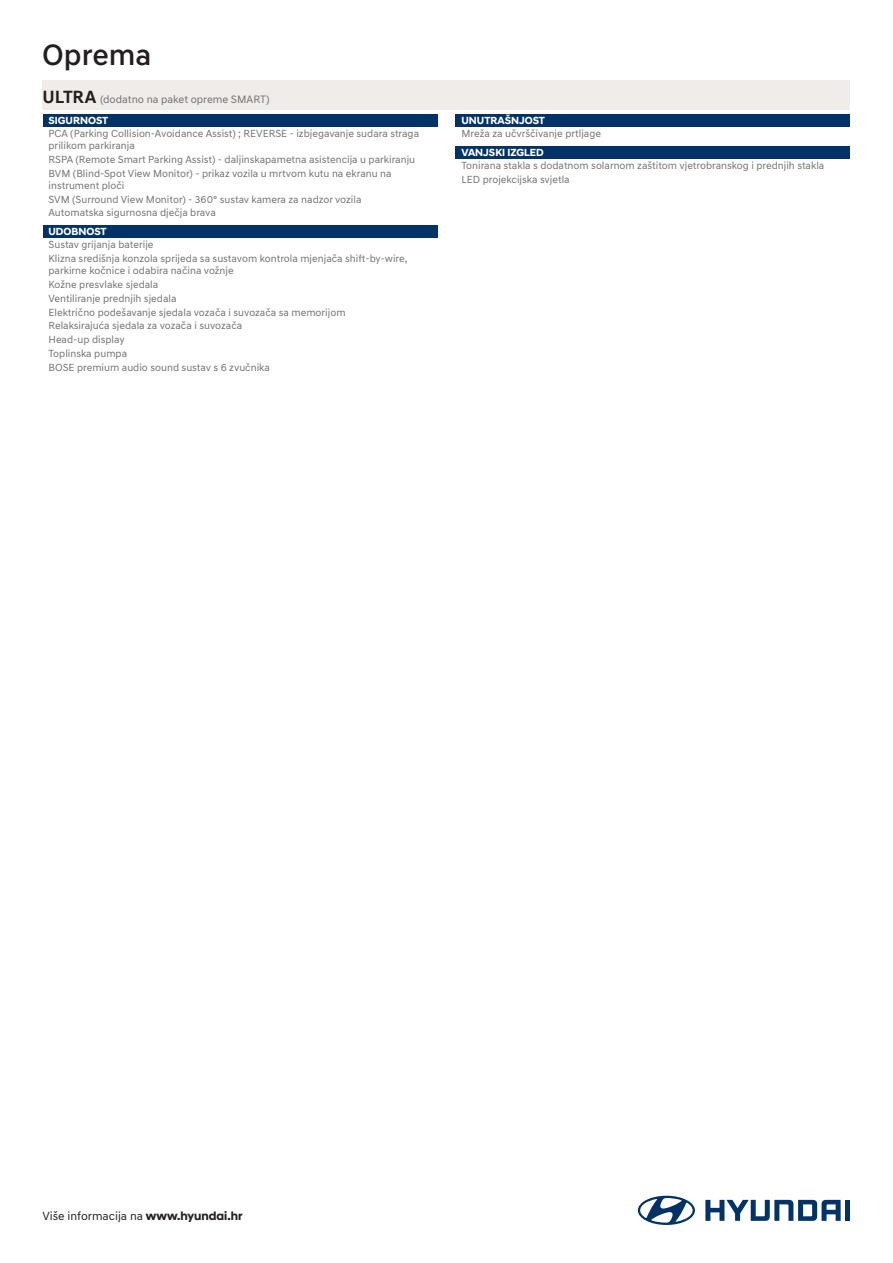
<style>
.page{position:relative;width:893px;height:1263px;background:#fff}
.page>*{position:absolute;margin:0;border:0;box-sizing:border-box;transform-origin:0 0}
.t1{font:500 30px "Hyundai Sans Text";color:#231f20}
.t2{font:12px "Hyundai Sans Text";color:#231f20}
.t3{font:10.95px "Hyundai Sans Text";color:#717074}
.t4{font:10.5px/13.8px "Hyundai Sans Text";color:#717074}
.t5{font:700 10.5px "Hyundai Sans Head";color:#fff}
.s1{font-weight:700;font-size:18px;color:#231f20}
.s2{font-family:"Hyundai Sans Head";font-weight:700}
</style>
<div class="page">
<div style="left:43px;top:81px;width:807px;height:29px;background:#efece9"></div>
<div style="left:43px;top:114px;width:394px;height:12px;background:#013368"></div>
<div style="left:43px;top:225px;width:394px;height:12px;background:#013368"></div>
<div style="left:455px;top:114px;width:395px;height:12px;background:#013368"></div>
<div style="left:455px;top:146px;width:395px;height:12px;background:#013368"></div>
<svg style="left:705px;top:1200px;width:136px;height:21px"></svg>
<div style="left:845px;top:1200px;width:5px;height:21px;background:#013368"></div>
<svg style="left:638px;top:1196px;width:57px;height:29px"></svg>
<h1 class="t1" style="left:42px;top:36px;width:111px">Oprema</h1>
<p class="t3" style="left:43px;top:93px;width:229px"><span class="s1">ULTRA</span> (dodatno na paket opreme SMART)</p>
<p class="t5" style="left:49px;top:114px;width:61px">SIGURNOST</p>
<p class="t4" style="left:49px;top:127px;width:372px;line-height:12px">PCA (Parking Collision-Avoidance Assist) ; REVERSE - izbjegavanje sudara straga prilikom parkiranja</p>
<p class="t4" style="left:49px;top:152px;width:368px">RSPA (Remote Smart Parking Assist) - daljinskapametna asistencija u parkiranju<br>BVM (Blind-Spot View Monitor) - prikaz vozila u mrtvom kutu na ekranu na</p>
<p class="t4" style="left:49px;top:178px;width:314px">instrument ploči<br>SVM (Surround View Monitor) - 360° sustav kamera za nadzor vozila<br>Automatska sigurnosna dječja brava</p>
<p class="t5" style="left:49px;top:225px;width:60px">UDOBNOST</p>
<p class="t4" style="left:49px;top:238px;width:361px">Sustav grijanja baterije<br>Klizna središnja konzola sprijeda sa sustavom kontrola mjenjača shift-by-wire,</p>
<p class="t4" style="left:49px;top:264px;width:299px">parkirne kočnice i odabira načina vožnje<br>Kožne presvlake sjedala<br>Ventiliranje prednjih sjedala<br>Električno podešavanje sjedala vozača i suvozača sa memorijom Relaksirajuća sjedala za vozača i suvozača<br>Head-up display<br>Toplinska pumpa<br>BOSE premium audio sound sustav s 6 zvučnika</p>
<p class="t5" style="left:461px;top:114px;width:85px">UNUTRAŠNJOST</p>
<p class="t4" style="left:461px;top:127px;width:141px">Mreža za učvrščivanje prtljage</p>
<p class="t5" style="left:461px;top:146px;width:84px">VANJSKI IZGLED</p>
<p class="t4" style="left:461px;top:159px;width:364px">Tonirana stakla s dodatnom solarnom zaštitom vjetrobranskog i prednjih stakla<br>LED projekcijska svjetla</p>
<p class="t2" style="left:43px;top:1209px;width:201px">Više informacija na <span class="s2">www.hyundai.hr</span></p>
</div>
